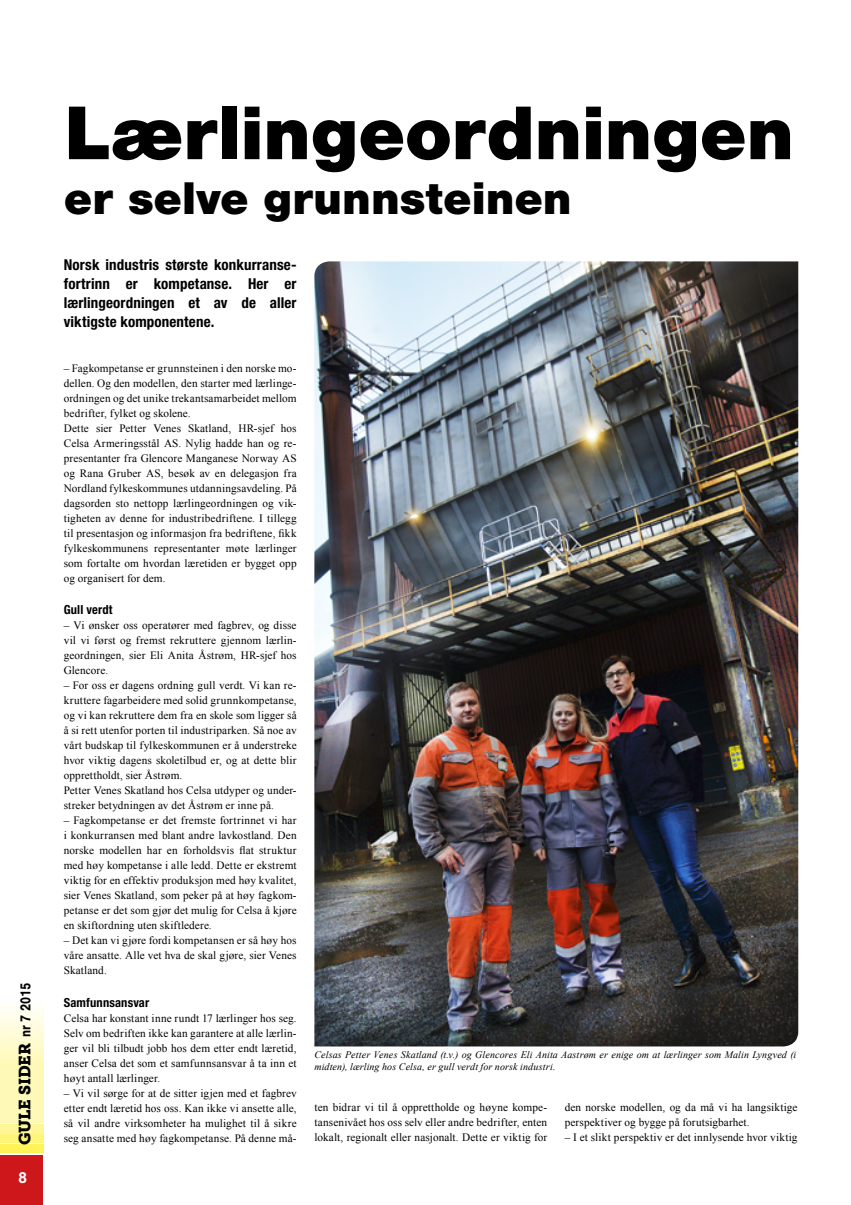
<style>
.page{position:relative;width:851px;height:1205px;background:#fff}
.page>*{position:absolute;margin:0;border:0;box-sizing:border-box;transform-origin:0 0}
.t1{font:900 78.75px "Nimbus San";letter-spacing:-.01em;color:#000}
.t2{font:900 47.5px "Nimbus San";color:#000}
.t3{font:16.25px "Museo Slab 900";letter-spacing:-.01em;color:#000}
.t4{font:700 16.25px "Nimbus San";color:#fff}
.t5{font:700 condensed 15px/18.8px "Helvetica Neue";letter-spacing:.01em;color:#000;text-align:justify}
.t6{font:700 condensed 12.5px "Helvetica Neue";letter-spacing:.01em;color:#000}
.t7{font:11.25px/15px "Times New Roman";letter-spacing:.01em;color:#000;text-align:justify}
.t8{font:italic 10px/12.5px "Times New Roman";letter-spacing:.01em;color:#000}
.s1{font-family:"Nimbus San";font-weight:700;font-size:15px}
</style>
<div class="page">
<div style="left:0;top:1155px;width:43px;height:50px;background:#cd171a"></div>
<svg style="left:0;top:1009px;width:43px;height:114px;background:#fffac6"></svg>
<div style="left:0;top:1124px;width:43px;height:9px;background:#fff797"></div>
<div style="left:0;top:1134px;width:43px;height:9px;background:#fff578"></div>
<div style="left:0;top:1144px;width:43px;height:9px;background:#fff357"></div>
<img style="left:314px;top:261px;width:484px;height:785px">
<h3 class="t3" style="left:15px;top:1145px;width:163px;rotate:-90deg">GULE SIDER <span class="s1">nr 7 2015</span></h3>
<h3 class="t4" style="left:18px;top:1168px;width:11px">8</h3>
<h1 class="t1" style="left:64px;top:88px;width:731px">Lærlingeordningen</h1>
<h2 class="t2" style="left:64px;top:171px;width:509px">er selve grunnsteinen</h2>
<h3 class="t5" style="left:64px;top:255px;width:234px">Norsk industris største konkurranse&shy;fortrinn er kompetanse. Her er lærlingeordningen et av de aller viktigste komponentene.</h3>
<p class="t7" style="left:64px;top:360px;width:234px;text-align:left">– Fagkompetanse er grunnsteinen i den norske mo&shy;dellen. Og den modellen, den starter med lærlinge&shy;ordningen og det unike trekantsamarbeidet mellom bedrifter, fylket og skolene.<br>Dette sier Petter Venes Skatland, HR-sjef hos Celsa Armeringsstål AS. Nylig hadde han og re&shy;presentanter fra Glencore Manganese Norway AS og Rana Gruber AS, besøk av en delegasjon fra Nordland fylkeskommunes utdanningsavdeling. På dagsorden sto nettopp lærlingeordningen og vik&shy;tigheten av denne for industribedriftene. I tillegg til presentasjon og informasjon fra bedriftene, fikk fylkeskommunens representanter møte lærlinger som fortalte om hvordan læretiden er bygget opp og organisert for dem.</p>
<p class="t6" style="left:64px;top:602px;width:50px">Gull verdt</p>
<p class="t7" style="left:64px;top:618px;width:234px">– Vi ønsker oss operatører med fagbrev, og disse vil vi først og fremst rekruttere gjennom lærlin&shy;geordningen, sier Eli Anita Åstrøm, HR-sjef hos Glencore.</p>
<p class="t7" style="left:64px;top:678px;width:234px;text-align:left">– For oss er dagens ordning gull verdt. Vi kan re&shy;kruttere fagarbeidere med solid grunnkompetanse, og vi kan rekruttere dem fra en skole som ligger så å si rett utenfor porten til industriparken. Så noe av vårt budskap til fylkeskommunen er å understreke hvor viktig dagens skoletilbud er, og at dette blir opprettholdt, sier Åstrøm.<br>Petter Venes Skatland hos Celsa utdyper og under&shy;streker betydningen av det Åstrøm er inne på.</p>
<p class="t7" style="left:64px;top:813px;width:234px">– Fagkompetanse er det fremste fortrinnet vi har i konkurransen med blant andre lavkostland. Den norske modellen har en forholdsvis flat struktur med høy kompetanse i alle ledd. Dette er ekstremt viktig for en effektiv produksjon med høy kvalitet, sier Venes Skatland, som peker på at høy fagkom&shy;petanse er det som gjør det mulig for Celsa å kjøre en skiftordning uten skiftledere.</p>
<p class="t7" style="left:64px;top:933px;width:234px">– Det kan vi gjøre fordi kompetansen er så høy hos våre ansatte. Alle vet hva de skal gjøre, sier Venes Skatland.</p>
<p class="t6" style="left:64px;top:995px;width:87px">Samfunnsansvar</p>
<p class="t7" style="left:64px;top:1010px;width:234px">Celsa har konstant inne rundt 17 lærlinger hos seg.<br>Selv om bedriften ikke kan garantere at alle lærlin&shy;ger vil bli tilbudt jobb hos dem etter endt læretid, anser Celsa det som et samfunnsansvar å ta inn et høyt antall lærlinger.</p>
<p class="t7" style="left:64px;top:1085px;width:234px">– Vi vil sørge for at de sitter igjen med et fagbrev etter endt læretid hos oss. Kan ikke vi ansette alle, så vil andre virksomheter ha mulighet til å sikre seg ansatte med høy fagkompetanse. På denne må-</p>
<p class="t8" style="left:314px;top:1048px;width:483px">Celsas Petter Venes Skatland (t.v.) og Glencores Eli Anita Aastrøm er enige om at lærlinger som Malin Lyngved (i midten), lærling hos Celsa, er gull verdt for norsk industri.</p>
<p class="t7" style="left:314px;top:1099px;width:234px">ten bidrar vi til å opprettholde og høyne kompe&shy;tansenivået hos oss selv eller andre bedrifter, enten lokalt, regionalt eller nasjonalt. Dette er viktig for</p>
<p class="t7" style="left:564px;top:1099px;width:234px">den norske modellen, og da må vi ha langsiktige perspektiver og bygge på forutsigbarhet.</p>
<p class="t7" style="left:564px;top:1129px;width:234px">– I et slikt perspektiv er det innlysende hvor viktig</p>
</div>
